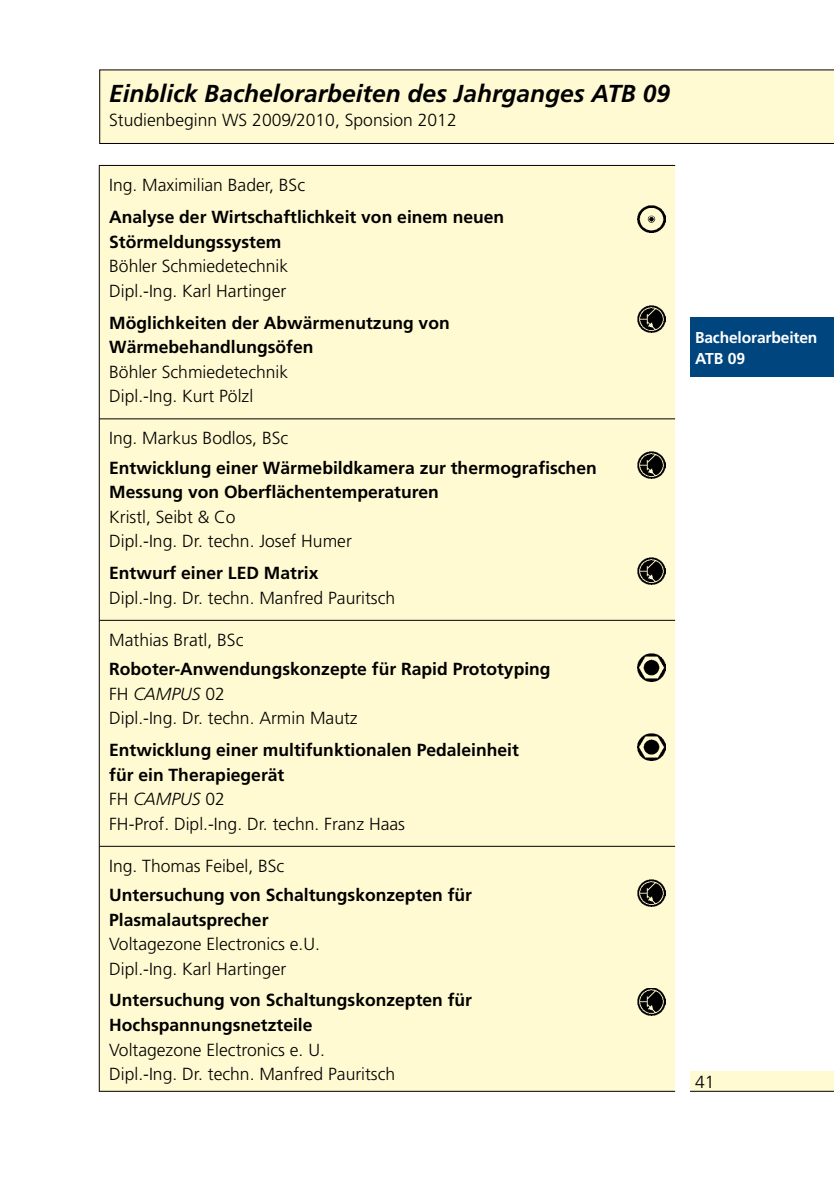
<style>
.page{position:relative;width:834px;height:1191px;background:#fff}
.page>*{position:absolute;margin:0;border:0;box-sizing:border-box;transform-origin:0 0}
.t1{font:italic 700 24.5px "Frutiger";color:#000}
.t2{font:700 17.5px/24.5px "Frutiger";color:#000}
.t3{font:300 17.5px/24.5px "Frutiger";color:#000}
.t4{font:700 15.75px/21px "Frutiger";letter-spacing:-.01em;color:#fff}
.s1{font-weight:300}
.s2{font-weight:300;font-style:italic}
</style>
<div class="page">
<div style="left:690px;top:1071px;width:143px;height:20px;background:#fffad1"></div>
<hr style="left:690px;top:1090px;width:143px;height:1px;background:#000">
<div style="left:99px;top:166px;width:576px;height:925px;background:#fffad1"></div>
<hr style="left:99px;top:165px;width:1px;height:926px;background:#000">
<hr style="left:99px;top:165px;width:576px;height:1px;background:#000">
<hr style="left:99px;top:1090px;width:576px;height:1px;background:#000">
<div style="left:99px;top:69px;width:734px;height:75px;background:#fffad1"></div>
<div style="left:690px;top:317px;width:143px;height:60px;background:#00457d"></div>
<img style="left:637px;top:733px;width:28px;height:27px">
<hr style="left:99px;top:418px;width:576px;height:1px;background:#000">
<hr style="left:99px;top:620px;width:576px;height:1px;background:#000">
<hr style="left:99px;top:846px;width:576px;height:1px;background:#000">
<img style="left:637px;top:205px;width:28px;height:27px">
<img style="left:637px;top:305px;width:28px;height:27px">
<img style="left:637px;top:452px;width:28px;height:27px">
<img style="left:637px;top:557px;width:28px;height:27px">
<img style="left:637px;top:879px;width:28px;height:28px">
<img style="left:637px;top:988px;width:28px;height:27px">
<img style="left:637px;top:654px;width:28px;height:27px">
<h1 class="t1" style="left:109px;top:79px;width:562px">Einblick Bachelorarbeiten des Jahrganges ATB 09</h1>
<p class="t3" style="left:109px;top:108px;width:349px">Studienbeginn WS 2009/2010, Sponsion 2012</p>
<p class="t3" style="left:109px;top:173px;width:197px">Ing. Maximilian Bader, BSc</p>
<p class="t2" style="left:109px;top:205px;width:396px">Analyse der Wirtschaftlichkeit von einem neuen<br>Störmeldungssystem</p>
<p class="t3" style="left:109px;top:254px;width:180px">Böhler Schmiedetechnik<br>Dipl.-Ing. Karl Hartinger</p>
<p class="t2" style="left:109px;top:310px;width:342px">Möglichkeiten der Abwärmenutzung von<br>Wärmebehandlungsöfen</p>
<p class="t3" style="left:109px;top:359px;width:180px">Böhler Schmiedetechnik<br>Dipl.-Ing. Kurt Pölzl</p>
<p class="t3" style="left:109px;top:426px;width:180px">Ing. Markus Bodlos, BSc</p>
<p class="t2" style="left:109px;top:455px;width:489px">Entwicklung einer Wärmebildkamera zur thermografischen<br>Messung von Oberflächentemperaturen</p>
<p class="t3" style="left:109px;top:504px;width:244px">Kristl, Seibt &amp; Co<br>Dipl.-Ing. Dr. techn. Josef Humer</p>
<p class="t2" style="left:109px;top:560px;width:211px">Entwurf einer LED Matrix</p>
<p class="t3" style="left:109px;top:585px;width:287px">Dipl.-Ing. Dr. techn. Manfred Pauritsch</p>
<p class="t3" style="left:109px;top:627px;width:136px">Mathias Bratl, BSc</p>
<p class="t2" style="left:109px;top:656px;width:443px">Roboter-Anwendungskonzepte für Rapid Prototyping<br><span class="s1">FH</span> <span class="s2">CAMPUS</span> <span class="s1">02<br>Dipl.-Ing. Dr. techn. Armin Mautz</span></p>
<p class="t2" style="left:109px;top:737px;width:411px">Entwicklung einer multifunktionalen Pedaleinheit für ein Therapiegerät<br><span class="s1">FH</span> <span class="s2">CAMPUS</span> <span class="s1">02<br>FH-Prof. Dipl.-Ing. Dr. techn. Franz Haas</span></p>
<p class="t3" style="left:109px;top:853px;width:177px">Ing. Thomas Feibel, BSc</p>
<p class="t2" style="left:109px;top:882px;width:364px">Untersuchung von Schaltungskonzepten für<br>Plasmalautsprecher</p>
<p class="t3" style="left:109px;top:931px;width:212px">Voltagezone Electronics e.U.<br>Dipl.-Ing. Karl Hartinger</p>
<p class="t2" style="left:109px;top:988px;width:364px">Untersuchung von Schaltungskonzepten für<br>Hochspannungsnetzteile</p>
<p class="t3" style="left:109px;top:1037px;width:287px">Voltagezone Electronics e. U.<br>Dipl.-Ing. Dr. techn. Manfred Pauritsch</p>
<p class="t4" style="left:694px;top:327px;width:124px">Bachelorarbeiten<br>ATB 09</p>
<p class="t3" style="left:694px;top:1069px;width:21px">41</p>
</div>
